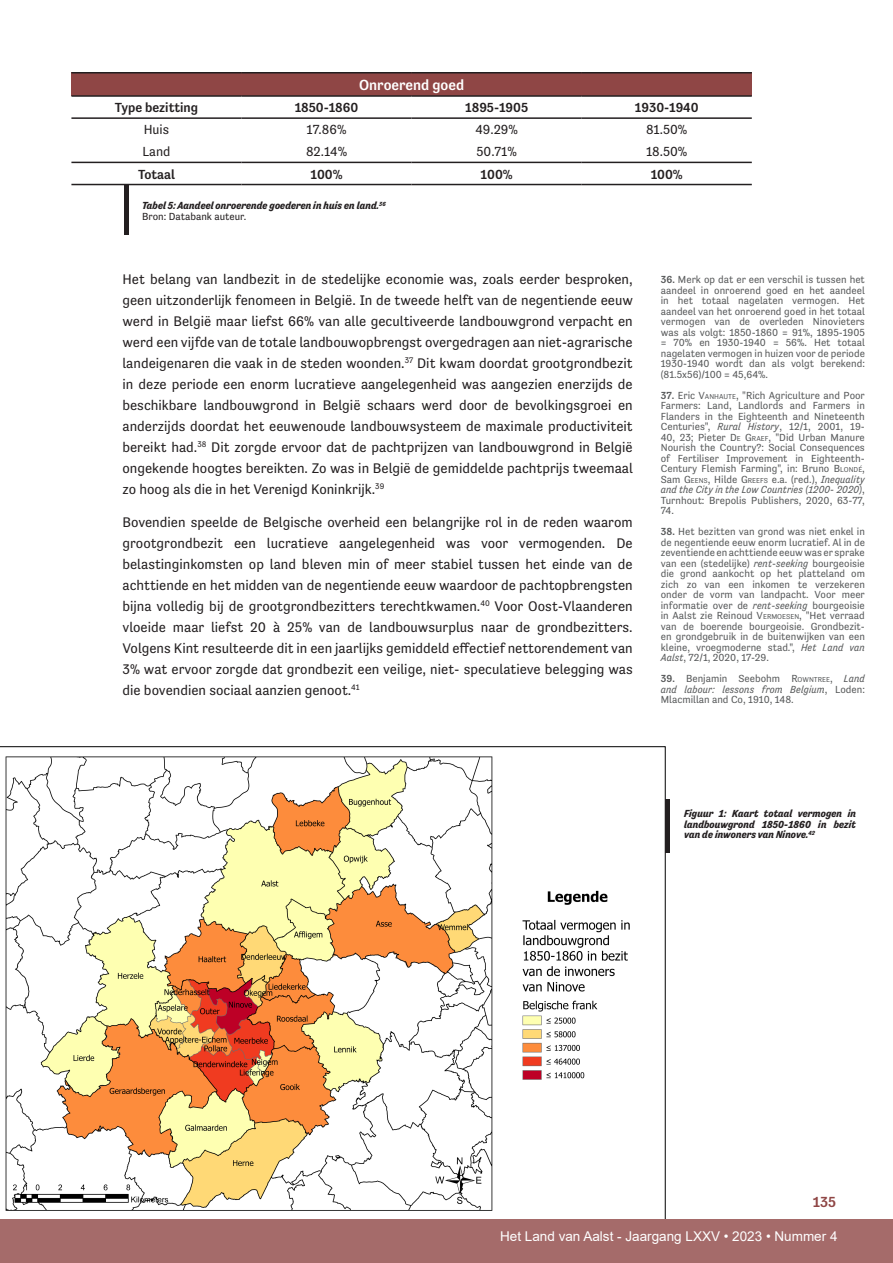
<style>
.page{position:relative;width:893px;height:1263px;background:#fff}
.page>*{position:absolute;margin:0;border:0;box-sizing:border-box;transform-origin:0 0}
.t1{font:500 15px "Tenso";color:#fff}
.t2{font:500 15px "Tenso";color:#8f4645}
.t3{font:14.25px/21px "Tenso";color:#231f20;text-align:justify}
.t4{font:500 13.5px "Tenso";color:#231f20}
.t5{font:13.5px "Tenso";color:#231f20}
.t6{font:13.5px "Arial";color:#fff}
.t7{font:10.5px/10.5px "Tenso";color:#57595a;text-align:justify}
.t8{font:italic 700 10.5px/10.5px "Tenso";color:#231f20;text-align:justify}
.t9{font:10.5px "Tenso";color:#231f20}
.s1{font-weight:500}
.s2{font-style:inherit}
.s3{font-size:7.35px}
.s4{font-style:italic}
</style>
<div class="page">
<svg style="left:0;top:746px;width:665px;height:473px"></svg>
<div style="left:0;top:1219px;width:893px;height:44px;background:#a56b6a"></div>
<hr style="left:124px;top:185px;width:4px;height:50px;background:#231f20">
<div style="left:71px;top:73px;width:681px;height:23px;background:#8f4645"></div>
<hr style="left:71px;top:72px;width:171px;height:2px;background:#231f20">
<hr style="left:242px;top:72px;width:170px;height:2px;background:#231f20">
<hr style="left:412px;top:72px;width:170px;height:2px;background:#231f20">
<hr style="left:582px;top:72px;width:170px;height:2px;background:#231f20">
<hr style="left:71px;top:95px;width:171px;height:2px;background:#231f20">
<hr style="left:242px;top:95px;width:170px;height:2px;background:#231f20">
<hr style="left:412px;top:95px;width:170px;height:2px;background:#231f20">
<hr style="left:582px;top:95px;width:170px;height:2px;background:#231f20">
<hr style="left:71px;top:184px;width:171px;height:1px;background:#231f20">
<hr style="left:242px;top:184px;width:170px;height:1px;background:#231f20">
<hr style="left:412px;top:184px;width:170px;height:1px;background:#231f20">
<hr style="left:582px;top:184px;width:170px;height:1px;background:#231f20">
<hr style="left:71px;top:117px;width:171px;height:2px;background:#231f20">
<hr style="left:242px;top:117px;width:170px;height:2px;background:#231f20">
<hr style="left:412px;top:117px;width:170px;height:2px;background:#231f20">
<hr style="left:582px;top:117px;width:170px;height:2px;background:#231f20">
<hr style="left:71px;top:162px;width:171px;height:1px;background:#231f20">
<hr style="left:242px;top:162px;width:170px;height:1px;background:#231f20">
<hr style="left:412px;top:162px;width:170px;height:1px;background:#231f20">
<hr style="left:582px;top:162px;width:170px;height:1px;background:#231f20">
<div style="left:665px;top:799px;width:5px;height:53px;background:#231f20"></div>
<p class="t1" style="left:359px;top:76px;width:107px">Onroerend goed</p>
<p class="t4" style="left:115px;top:100px;width:85px">Type bezitting</p>
<p class="t4" style="left:295px;top:100px;width:65px">1850-1860</p>
<p class="t4" style="left:465px;top:100px;width:64px">1895-1905</p>
<p class="t4" style="left:635px;top:100px;width:65px">1930-1940</p>
<p class="t5" style="left:144px;top:122px;width:27px">Huis</p>
<p class="t5" style="left:307px;top:122px;width:41px">17.86%</p>
<p class="t5" style="left:475px;top:122px;width:44px">49.29%</p>
<p class="t5" style="left:646px;top:122px;width:43px">81.50%</p>
<p class="t5" style="left:142px;top:144px;width:30px">Land</p>
<p class="t5" style="left:306px;top:144px;width:43px">82.14%</p>
<p class="t5" style="left:476px;top:144px;width:42px">50.71%</p>
<p class="t5" style="left:646px;top:144px;width:43px">18.50%</p>
<p class="t4" style="left:138px;top:166px;width:38px">Totaal</p>
<p class="t4" style="left:310px;top:166px;width:34px">100%</p>
<p class="t4" style="left:481px;top:166px;width:34px">100%</p>
<p class="t4" style="left:651px;top:166px;width:34px">100%</p>
<p class="t8" style="left:142px;top:200px;width:245px">Tabel 5: Aandeel onroerende goederen in huis en land.<sup>36</sup></p>
<p class="t9" style="left:142px;top:210px;width:106px">Bron: Databank auteur.</p>
<p class="t3" style="left:122px;top:268px;width:512px">Het belang van landbezit in de stedelijke economie was, zoals eerder besproken, geen uitzonderlijk fenomeen in België. In de tweede helft van de negentiende eeuw werd in België maar liefst 66% van alle gecultiveerde landbouwgrond verpacht en werd een vijfde van de totale landbouwopbrengst overgedragen aan niet-agrarische landeigenaren die vaak in de steden woonden.<sup>37</sup> Dit kwam doordat grootgrondbezit in deze periode een enorm lucratieve aangelegenheid was aangezien enerzijds de beschikbare landbouwgrond in België schaars werd door de bevolkingsgroei en anderzijds doordat het eeuwenoude landbouwsysteem de maximale productiviteit bereikt had.<sup>38</sup> Dit zorgde ervoor dat de pachtprijzen van landbouwgrond in België ongekende hoogtes bereikten. Zo was in België de gemiddelde pachtprijs tweemaal zo hoog als die in het Verenigd Koninkrijk.<sup>39</sup></p>
<p class="t3" style="left:122px;top:511px;width:512px">Bovendien speelde de Belgische overheid een belangrijke rol in de reden waarom grootgrondbezit een lucratieve aangelegenheid was voor vermogenden. De belastinginkomsten op land bleven min of meer stabiel tussen het einde van de achttiende en het midden van de negentiende eeuw waardoor de pachtopbrengsten bijna volledig bij de grootgrondbezitters terechtkwamen.<sup>40</sup> Voor Oost-Vlaanderen vloeide maar liefst 20 à 25% van de landbouwsurplus naar de grondbezitters.<br>Volgens Kint resulteerde dit in een jaarlijks gemiddeld effectief nettorendement van 3% wat ervoor zorgde dat grondbezit een veilige, niet- speculatieve belegging was die bovendien sociaal aanzien genoot.<sup>41</sup></p>
<p class="t7" style="left:661px;top:274px;width:206px"><span class="s1">36.</span> Merk op dat er een verschil is tussen het aandeel in onroerend goed en het aandeel in het totaal nagelaten vermogen. Het aandeel van het onroerend goed in het totaal vermogen van de overleden Ninovieters was als volgt: 1850-1860 = 91%, 1895-1905 = 70% en 1930-1940 = 56%. Het totaal nagelaten vermogen in huizen voor de periode 1930-1940 wordt dan als volgt berekend: (81.5x56)/100 = 45,64%.</p>
<p class="t7" style="left:661px;top:390px;width:206px"><span class="s1">37.</span> Eric <span class="s2">V</span><span class="s3">ANHAUTE</span>, "Rich Agriculture and Poor Farmers: Land, Landlords and Farmers in Flanders in the Eighteenth and Nineteenth Centuries", <span class="s4">Rural History</span>, 12/1, 2001, 19- 40, 23; Pieter <span class="s2">D</span> <span class="s3">E</span> <span class="s2">G</span><span class="s3">RAEF</span>, "Did Urban Manure Nourish the Country?: Social Consequences of Fertiliser Improvement in Eighteenth-Century Flemish Farming", in: Bruno <span class="s2">B</span> <span class="s3">LONDÉ</span>, Sam <span class="s2">G</span><span class="s3">EENS</span>, Hilde <span class="s2">G</span><span class="s3">REEFS</span> e.a. (red.), <span class="s4">Inequality and the City in the Low Countries (1200- 2020)</span>, Turnhout: Brepolis Publishers, 2020, 63-77, 74.</p>
<p class="t7" style="left:661px;top:526px;width:206px"><span class="s1">38.</span> Het bezitten van grond was niet enkel in de negentiende eeuw enorm lucratief. Al in de zeventiende en achttiende eeuw was er sprake van een (stedelijke) <span class="s4">rent-seeking</span> bourgeoisie die grond aankocht op het platteland om zich zo van een inkomen te verzekeren onder de vorm van landpacht. Voor meer informatie over de <span class="s4">rent-seeking</span> bourgeoisie in Aalst zie Reinoud <span class="s2">V</span><span class="s3">ERMOESEN</span>, "Het verraad van de boerende bourgeoisie. Grondbezit&shy;en grondgebruik in de buitenwijken van een kleine, vroegmoderne stad.", <span class="s4">Het Land van Aalst</span>, 72/1, 2020, 17-29.</p>
<p class="t7" style="left:661px;top:673px;width:206px"><span class="s1">39.</span> Benjamin Seebohm <span class="s2">R</span><span class="s3">OWNTREE</span>, <span class="s4">Land and labour: lessons from Belgium</span>, Loden:<br>Mlacmillan and Co, 1910, 148.</p>
<p class="t8" style="left:684px;top:808px;width:173px">Figuur 1: Kaart totaal vermogen in landbouwgrond 1850-1860 in bezit van de inwoners van Ninove.<sup>42</sup></p>
<p class="t2" style="left:813px;top:1193px;width:25px">135</p>
<p class="t6" style="left:500px;top:1226px;width:339px">Het Land van Aalst - Jaargang LXXV • 2023 • Nummer 4</p>
</div>
